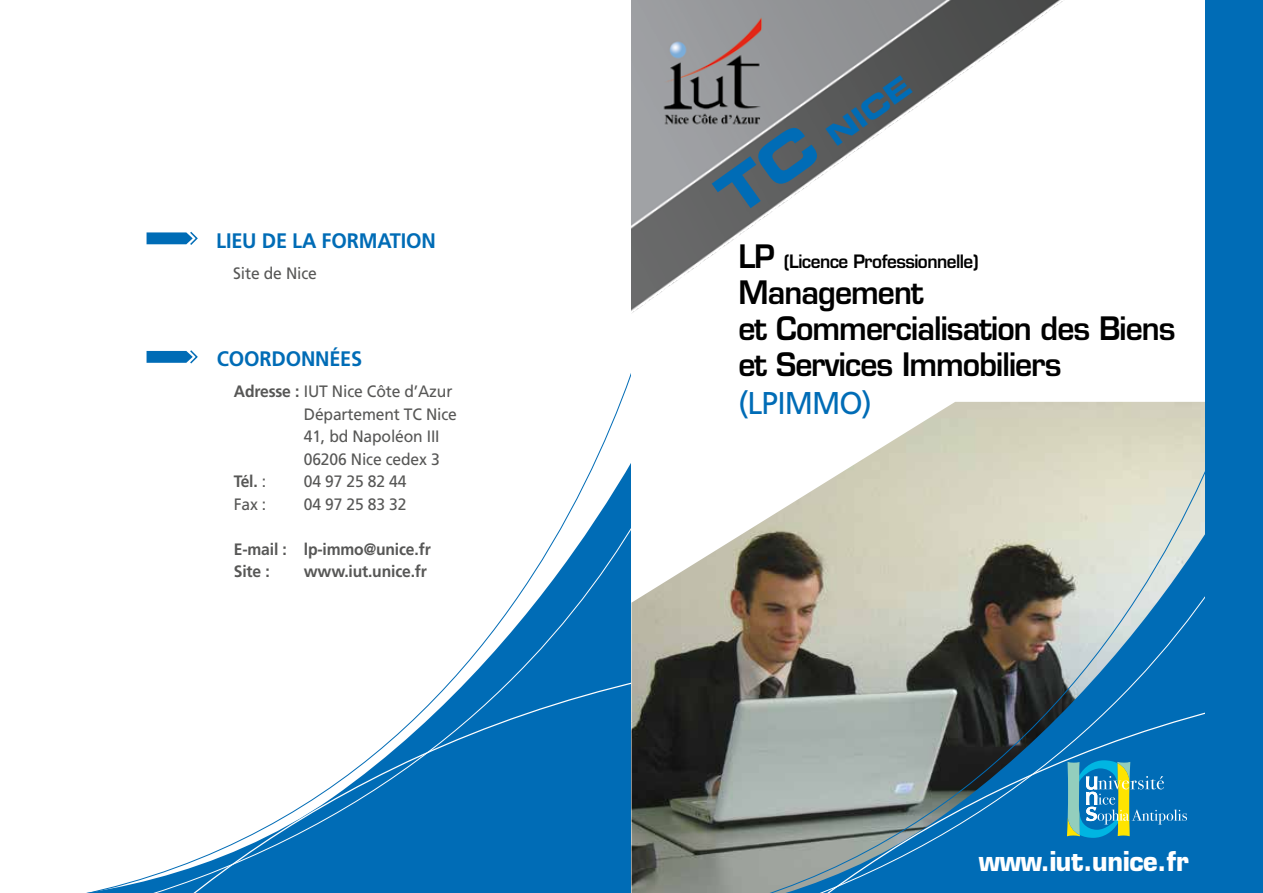
<style>
.page{position:relative;width:1263px;height:893px;background:#fff}
.page>*{position:absolute;margin:0;border:0;box-sizing:border-box;transform-origin:0 0}
.t1{font:600 31.5px/36px "Eurostile";letter-spacing:-.03em;color:#000;scale:.95 1}
.t2{font:31.5px "Frutiger LT Std";letter-spacing:-.03em;color:#006cb6;scale:.95 1}
.t3{font:28.8px "Eurostile Bold Extended Two";color:#006cb6;scale:.95 1}
.t4{font:700 26.7px "Eurostile";letter-spacing:-.01em;color:#fff;scale:.95 1}
.t5{font:700 21px "Frutiger LT Std";letter-spacing:-.01em;color:#006cb6;scale:.95 1}
.t6{font:600 18px "Eurostile";letter-spacing:-.03em;color:#000;scale:.95 1}
.t7{font:16.5px "Frutiger LT Std";letter-spacing:-.01em;color:#575756;scale:.95 1}
.t8{font:700 16.5px/22.5px "Frutiger LT Std";letter-spacing:-.01em;color:#575756;scale:.95 1}
.s1{font-weight:700}
.s2{font-weight:400}
.s3{font-size:31.5px}
</style>
<div class="page">
<svg style="left:86px;top:765px;width:274px;height:128px"></svg>
<svg style="left:360px;top:696px;width:76px;height:197px;fill:#006cb6"></svg>
<svg style="left:436px;top:417px;width:769px;height:476px"></svg>
<svg style="left:536px;top:570px;width:669px;height:323px;background:#517a91"></svg>
<svg style="left:1067px;top:760px;width:120px;height:78px;background:#368fb0"></svg>
<img style="left:631px;top:0;width:574px;height:486px">
<svg style="left:147px;top:231px;width:51px;height:14px"></svg>
<svg style="left:147px;top:350px;width:51px;height:14px"></svg>
<div style="left:1205px;top:0;width:58px;height:893px;background:#006cb6"></div>
<svg style="left:712px;top:123px;width:109px;height:95px;background:#7f8080"></svg>
<p class="t5" style="left:216px;top:228px;width:233px">LIEU DE LA FORMATION</p>
<p class="t7" style="left:233px;top:263px;width:90px">Site de Nice</p>
<p class="t5" style="left:217px;top:346px;width:155px">COORDONNÉES</p>
<p class="t7" style="left:234px;top:382px;width:232px"><span class="s1">Adresse :</span> IUT Nice Côte d’Azur</p>
<p class="t7" style="left:304px;top:404px;width:163px">Département TC Nice</p>
<p class="t7" style="left:304px;top:427px;width:144px">41, bd Napoléon III</p>
<p class="t7" style="left:304px;top:449px;width:145px">06206 Nice cedex 3</p>
<p class="t8" style="left:234px;top:470px;width:36px">Tél. <span class="s2">:</span></p>
<p class="t7" style="left:304px;top:472px;width:109px">04 97 25 82 44</p>
<p class="t7" style="left:234px;top:494px;width:36px">Fax :</p>
<p class="t7" style="left:304px;top:494px;width:109px">04 97 25 83 32</p>
<p class="t8" style="left:234px;top:538px;width:209px">E-mail : lp-immo@unice.fr<br>Site :</p>
<p class="t8" style="left:304px;top:560px;width:131px">www.iut.unice.fr</p>
<h2 class="t3" style="left:818px;top:123px;width:102px;rotate:-36deg">NICE</h2>
<p class="t6" style="left:738px;top:250px;width:254px"><span class="s3">LP</span> (Licence Professionnelle)</p>
<h1 class="t1" style="left:738px;top:274px;width:462px">Management<br>et Commercialisation des Biens et Services Immobiliers</h1>
<h1 class="t2" style="left:738px;top:384px;width:142px">(LPIMMO)</h1>
<h3 class="t4" style="left:979px;top:844px;width:223px">www.iut.unice.fr</h3>
</div>
